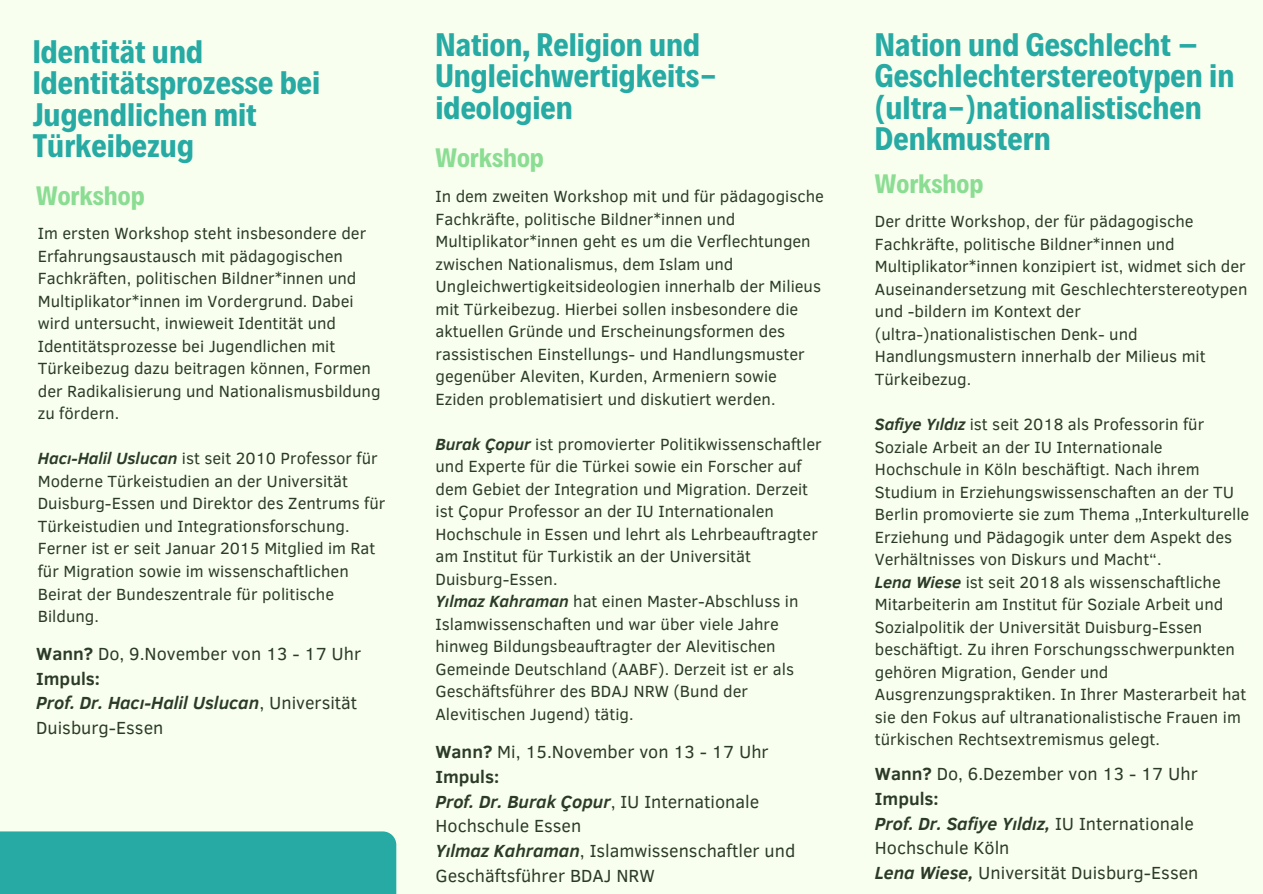
<style>
.page{position:relative;width:1263px;height:894px;background:#fff}
.page>*{position:absolute;margin:0;border:0;box-sizing:border-box;transform-origin:0 0}
.t1{font:700 33px/31.5px "Decalotype";color:#27aaa4}
.t2{font:700 27px "Decalotype";color:#8bdd93}
.t3{font:18px/24.8px "Clear Sans";color:#2c3b27}
.t4{font:700 18px "Clear Sans";color:#2c3b27}
.t5{font:16.65px/22.5px "Clear Sans";color:#2c3b27}
.s1{font-weight:700;font-style:italic}
.s2{font-weight:700}
</style>
<div class="page">
<div style="left:0;top:0;width:1263px;height:893px;background:#f8ffee"></div>
<div style="left:0;top:831px;width:396px;height:62px;background:#27aaa4"></div>
<p class="t1" style="left:33px;top:33px;width:289px">Identität und<br>Identitätsprozesse bei<br>Jugendlichen mit<br>Türkeibezug</p>
<p class="t1" style="left:436px;top:26px;width:283px">Nation, Religion und<br>Ungleichwertigkeits&shy;ideologien</p>
<p class="t2" style="left:36px;top:178px;width:110px">Workshop</p>
<p class="t2" style="left:436px;top:140px;width:110px">Workshop</p>
<p class="t5" style="left:436px;top:184px;width:390px">In dem zweiten Workshop mit und für pädagogische Fachkräfte, politische Bildner*innen und Multiplikator*innen geht es um die Verflechtungen zwischen Nationalismus, dem Islam und Ungleichwertigkeitsideologien innerhalb der Milieus mit Türkeibezug. Hierbei sollen insbesondere die aktuellen Gründe und Erscheinungsformen des rassistischen Einstellungs- und Handlungsmuster gegenüber Aleviten, Kurden, Armeniern sowie Eziden problematisiert und diskutiert werden.</p>
<p class="t5" style="left:436px;top:431px;width:388px"><span class="s1">Burak Çopur</span> ist promovierter Politikwissenschaftler und Experte für die Türkei sowie ein Forscher auf dem Gebiet der Integration und Migration. Derzeit ist Çopur Professor an der IU Internationalen Hochschule in Essen und lehrt als Lehrbeauftragter am Institut für Turkistik an der Universität Duisburg-Essen.</p>
<p class="t5" style="left:436px;top:589px;width:364px"><span class="s1">Yılmaz Kahraman</span> hat einen Master-Abschluss in Islamwissenschaften und war über viele Jahre hinweg Bildungsbeauftragter der Alevitischen Gemeinde Deutschland (AABF). Derzeit ist er als Geschäftsführer des BDAJ NRW (Bund der Alevitischen Jugend) tätig.</p>
<p class="t5" style="left:38px;top:221px;width:344px">Im ersten Workshop steht insbesondere der Erfahrungsaustausch mit pädagogischen Fachkräften, politischen Bildner*innen und Multiplikator*innen im Vordergrund. Dabei wird untersucht, inwieweit Identität und Identitätsprozesse bei Jugendlichen mit Türkeibezug dazu beitragen können, Formen der Radikalisierung und Nationalismusbildung zu fördern.</p>
<p class="t5" style="left:38px;top:446px;width:349px"><span class="s1">Hacı-Halil Uslucan</span> ist seit 2010 Professor für Moderne Türkeistudien an der Universität Duisburg-Essen und Direktor des Zentrums für Türkeistudien und Integrationsforschung.<br>Ferner ist er seit Januar 2015 Mitglied im Rat für Migration sowie im wissenschaftlichen Beirat der Bundeszentrale für politische Bildung.</p>
<p class="t3" style="left:36px;top:640px;width:327px"><span class="s2">Wann?</span> Do, 9.November von 13 - 17 Uhr</p>
<p class="t4" style="left:36px;top:665px;width:65px">Impuls:</p>
<p class="t3" style="left:36px;top:689px;width:323px"><span class="s1">Prof. Dr. Hacı-Halil Uslucan</span>, Universität<br>Duisburg-Essen</p>
<p class="t3" style="left:436px;top:738px;width:335px"><span class="s2">Wann?</span> Mi, 15.November von 13 - 17 Uhr</p>
<p class="t4" style="left:436px;top:763px;width:65px">Impuls:</p>
<p class="t3" style="left:436px;top:787px;width:325px"><span class="s1">Prof. Dr. Burak Çopur</span>, IU Internationale<br>Hochschule Essen</p>
<p class="t3" style="left:436px;top:837px;width:361px"><span class="s1">Yılmaz Kahraman</span>, Islamwissenschaftler und<br>Geschäftsführer BDAJ NRW</p>
<p class="t1" style="left:875px;top:26px;width:361px">Nation und Geschlecht –<br>Geschlechterstereotypen in (ultra-)nationalistischen<br>Denkmustern</p>
<p class="t2" style="left:875px;top:165px;width:110px">Workshop</p>
<p class="t5" style="left:875px;top:209px;width:374px">Der dritte Workshop, der für pädagogische Fachkräfte, politische Bildner*innen und Multiplikator*innen konzipiert ist, widmet sich der Auseinandersetzung mit Geschlechterstereotypen und -bildern im Kontext der (ultra-)nationalistischen Denk- und Handlungsmustern innerhalb der Milieus mit Türkeibezug.</p>
<p class="t5" style="left:875px;top:412px;width:376px"><span class="s1">Safiye Yıldız</span> ist seit 2018 als Professorin für Soziale Arbeit an der IU Internationale Hochschule in Köln beschäftigt. Nach ihrem Studium in Erziehungswissenschaften an der TU Berlin promovierte sie zum Thema „Interkulturelle Erziehung und Pädagogik unter dem Aspekt des Verhältnisses von Diskurs und Macht“.</p>
<p class="t5" style="left:875px;top:569px;width:373px"><span class="s1">Lena Wiese</span> ist seit 2018 als wissenschaftliche Mitarbeiterin am Institut für Soziale Arbeit und Sozialpolitik der Universität Duisburg-Essen beschäftigt. Zu ihren Forschungsschwerpunkten gehören Migration, Gender und Ausgrenzungspraktiken. In Ihrer Masterarbeit hat sie den Fokus auf ultranationalistische Frauen im türkischen Rechtsextremismus gelegt.</p>
<p class="t3" style="left:875px;top:760px;width:324px"><span class="s2">Wann?</span> Do, 6.Dezember von 13 - 17 Uhr</p>
<p class="t4" style="left:875px;top:785px;width:65px">Impuls:</p>
<p class="t3" style="left:875px;top:809px;width:320px"><span class="s1">Prof. Dr. Safiye Yıldız,</span> IU Internationale<br>Hochschule Köln</p>
<p class="t3" style="left:875px;top:859px;width:325px"><span class="s1">Lena Wiese,</span> Universität Duisburg-Essen</p>
</div>
